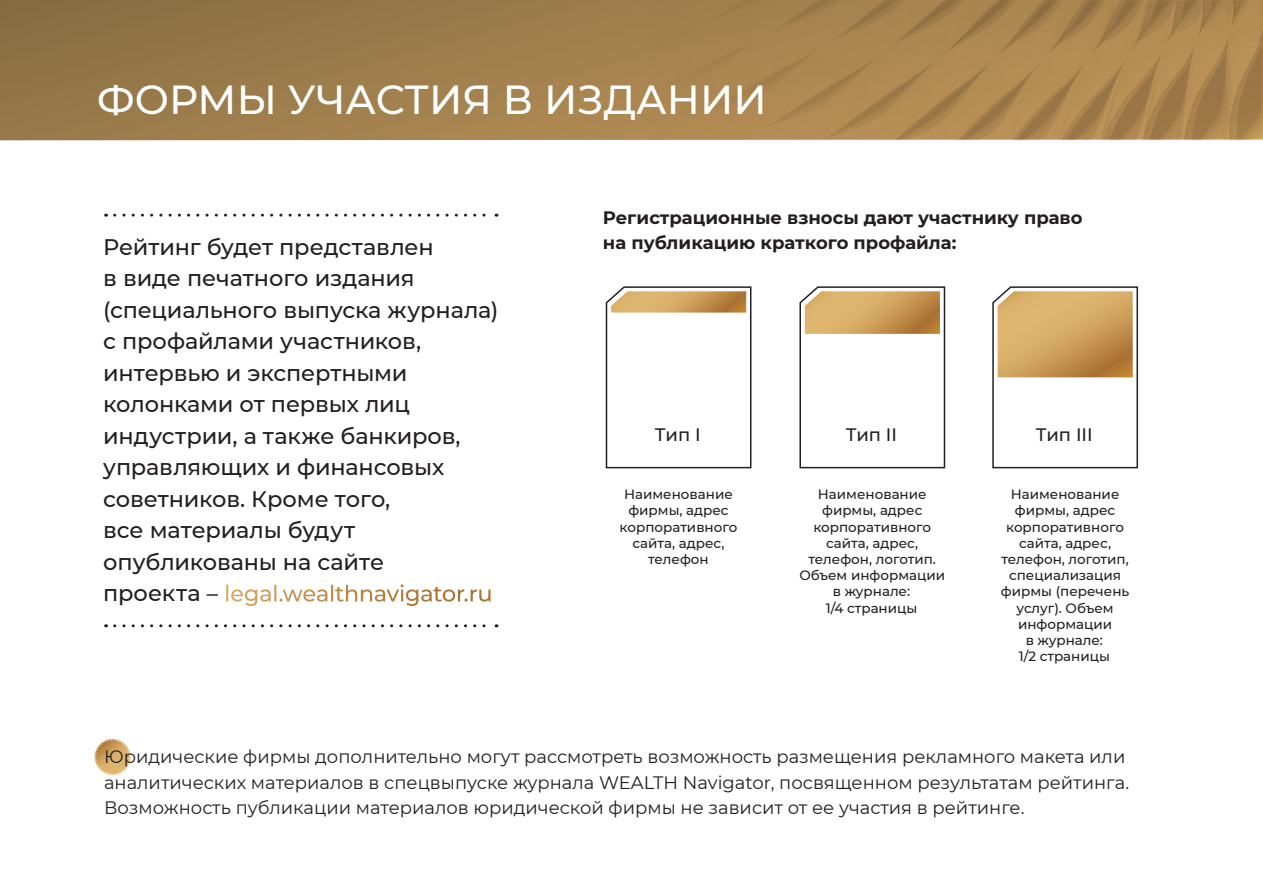
<style>
.page{position:relative;width:1263px;height:893px;background:#fff}
.page>*{position:absolute;margin:0;border:0;box-sizing:border-box;transform-origin:0 0}
.t1{font:500 40.5px "Montserrat";color:#fff}
.t2{font:500 22.5px/31.5px "Montserrat";letter-spacing:-.01em;color:#231f20}
.t3{font:18px/25.5px "Montserrat";color:#231f20}
.t4{font:700 18px/25.5px "Montserrat";color:#231f20}
.t5{font:500 18px "Montserrat";color:#231f20}
.t6{font:500 13.5px/16.2px "Montserrat";color:#231f20;text-align:center}
.s1{color:#fff}
</style>
<div class="page">
<svg style="left:0;top:0;width:1263px;height:140px;background:#a2804d"></svg>
<svg style="left:115px;top:214px;width:382px;height:3px"></svg>
<svg style="left:115px;top:624px;width:382px;height:3px"></svg>
<svg style="left:605px;top:286px;width:147px;height:183px"></svg>
<svg style="left:799px;top:286px;width:147px;height:183px"></svg>
<svg style="left:992px;top:286px;width:147px;height:183px"></svg>
<svg style="left:94px;top:738px;width:37px;height:37px"></svg>
<h1 class="t1" style="left:97px;top:71px;width:671px">ФОРМЫ УЧАСТИЯ В ИЗДАНИИ</h1>
<p class="t2" style="left:103px;top:230px;width:397px">Рейтинг будет представлен<br>в виде печатного издания (специального выпуска журнала) с профайлами участников, интервью и экспертными колонками от первых лиц индустрии, а также банкиров, управляющих и финансовых советников. Кроме того,<br>все материалы будут опубликованы на сайте<br>проекта – <span class="s1">legal.wealthnavigator.ru</span></p>
<h3 class="t4" style="left:603px;top:203px;width:481px">Регистрационные взносы дают участнику право на публикацию краткого профайла:</h3>
<h3 class="t5" style="left:655px;top:422px;width:47px">Тип I</h3>
<h3 class="t5" style="left:846px;top:422px;width:53px">Тип II</h3>
<h3 class="t5" style="left:1036px;top:422px;width:58px">Тип III</h3>
<p class="t6" style="left:620px;top:486px;width:119px">Наименование фирмы, адрес корпоративного сайта, адрес, телефон</p>
<p class="t6" style="left:799px;top:486px;width:147px">Наименование фирмы, адрес корпоративного сайта, адрес, телефон, логотип.<br>Объем информации в журнале:<br>1/4 страницы</p>
<p class="t6" style="left:1001px;top:486px;width:130px">Наименование фирмы, адрес корпоративного сайта, адрес, телефон, логотип, специализация фирмы (перечень услуг). Объем информации<br>в журнале:<br>1/2 страницы</p>
<p class="t3" style="left:104px;top:743px;width:1026px">Юридические фирмы дополнительно могут рассмотреть возможность размещения рекламного макета или аналитических материалов в спецвыпуске журнала WEALTH Navigator, посвященном результатам рейтинга.<br>Возможность публикации материалов юридической фирмы не зависит от ее участия в рейтинге.</p>
</div>
